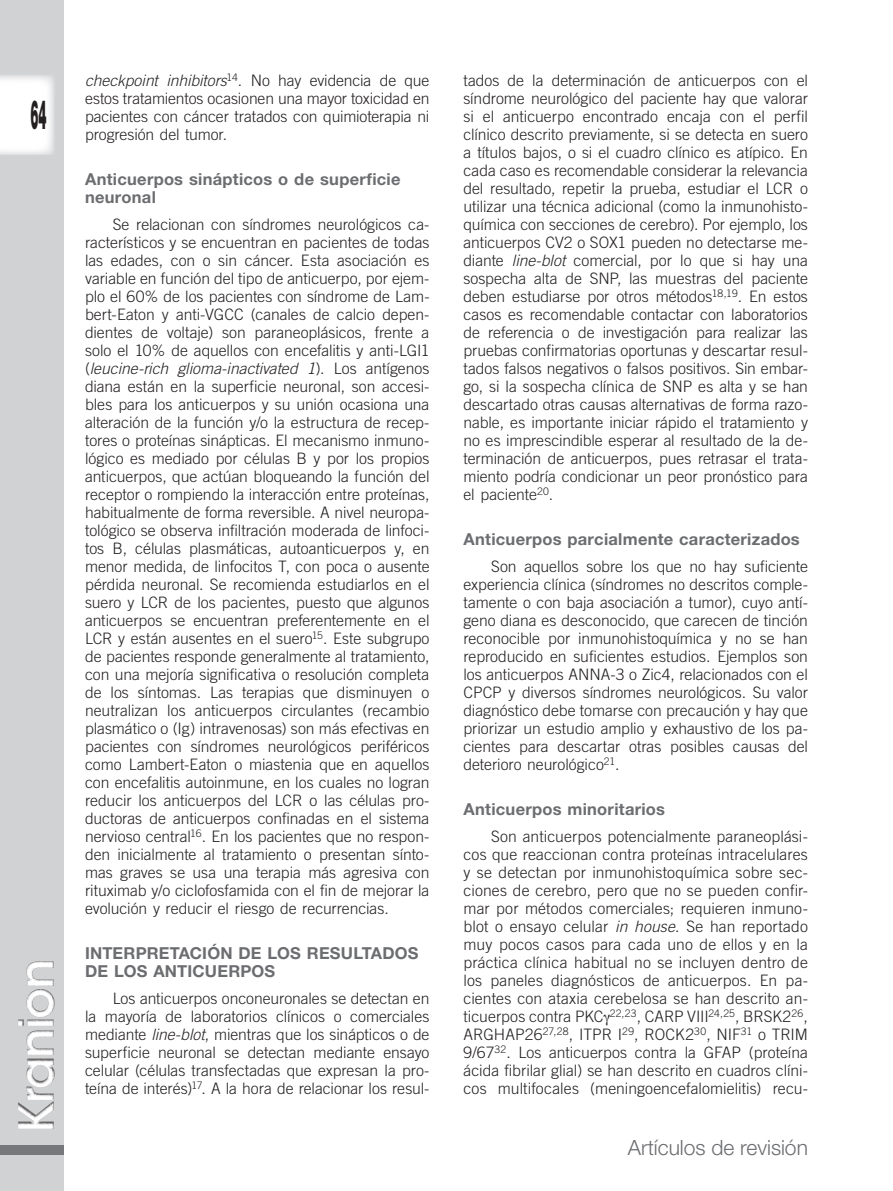
<style>
.page{position:relative;width:893px;height:1191px;background:#fff}
.page>*{position:absolute;margin:0;border:0;box-sizing:border-box;transform-origin:0 0}
.t1{font:600 48.15px "ITC Avant Garde Std";letter-spacing:-.04em;color:#fff}
.t2{font:900 40.5px "Helvetica Neue LT Std";color:#231f20;scale:.3 1}
.t3{font:300 21px "Helvetica Neue LT Std";color:#6c6d70}
.t4{font:700 16.5px/18px "Helvetica Neue LT Std";letter-spacing:.015em;color:#6c6d70}
.t5{font:300 15.75px/18px "Trade Gothic LT Std";letter-spacing:-.005em;color:#231f20;text-align:justify}
.s1{font-style:italic}
</style>
<div class="page">
<div style="left:0;top:0;width:64px;height:1191px;background:#d1d2d4"></div>
<div style="left:0;top:1145px;width:64px;height:9px;background:#76787b"></div>
<div style="left:5px;top:900px;width:62px;height:246px;background:#231f20;opacity:.75"></div>
<svg style="left:0;top:75px;width:54px;height:80px;background:#fafafa"></svg>
<h2 class="t2" style="left:30px;top:91px;width:56px">64</h2>
<h1 class="t1" style="left:6px;top:1133px;width:176px;rotate:-90deg">Kranion</h1>
<p class="t5" style="left:85px;top:71px;width:346px"><span class="s1">checkpoint inhibitors</span><sup>14</sup>. No hay evidencia de que estos tratamientos ocasionen una mayor toxicidad en pacientes con cáncer tratados con quimioterapia ni progresión del tumor.</p>
<p class="t4" style="left:85px;top:170px;width:317px">Anticuerpos sinápticos o de superficie neuronal</p>
<p class="t5" style="left:85px;top:215px;width:346px;text-indent:28px">Se relacionan con síndromes neurológicos ca&shy;racterísticos y se encuentran en pacientes de todas las edades, con o sin cáncer. Esta asociación es variable en función del tipo de anticuerpo, por ejem&shy;plo el 60% de los pacientes con síndrome de Lam&shy;bert-Eaton y anti-VGCC (canales de calcio depen&shy;dientes de voltaje) son paraneoplásicos, frente a solo el 10% de aquellos con encefalitis y anti-LGI1 (<span class="s1">leucine-rich glioma-inactivated 1</span>). Los antígenos diana están en la superficie neuronal, son accesi&shy;bles para los anticuerpos y su unión ocasiona una alteración de la función y/o la estructura de recep&shy;tores o proteínas sinápticas. El mecanismo inmuno&shy;lógico es mediado por células B y por los propios anticuerpos, que actúan bloqueando la función del receptor o rompiendo la interacción entre proteínas, habitualmente de forma reversible. A nivel neuropa&shy;tológico se observa infiltración moderada de linfoci&shy;tos B, células plasmáticas, autoanticuerpos y, en menor medida, de linfocitos T, con poca o ausente pérdida neuronal. Se recomienda estudiarlos en el suero y LCR de los pacientes, puesto que algunos anticuerpos se encuentran preferentemente en el LCR y están ausentes en el suero<sup>15</sup>. Este subgrupo de pacientes responde generalmente al tratamiento, con una mejoría significativa o resolución completa de los síntomas. Las terapias que disminuyen o neutralizan los anticuerpos circulantes (recambio plasmático o (Ig) intravenosas) son más efectivas en pacientes con síndromes neurológicos periféricos como Lambert-Eaton o miastenia que en aquellos con encefalitis autoinmune, en los cuales no logran reducir los anticuerpos del LCR o las células pro&shy;ductoras de anticuerpos confinadas en el sistema nervioso central<sup>16</sup>. En los pacientes que no respon&shy;den inicialmente al tratamiento o presentan sínto&shy;mas graves se usa una terapia más agresiva con rituximab y/o ciclofosfamida con el fin de mejorar la evolución y reducir el riesgo de recurrencias.</p>
<p class="t4" style="left:85px;top:944px;width:335px">Interpretación de los resultados de los anticuerpos</p>
<p class="t5" style="left:85px;top:989px;width:346px;text-indent:28px">Los anticuerpos onconeuronales se detectan en la mayoría de laboratorios clínicos o comerciales mediante <span class="s1">line-blot</span>, mientras que los sinápticos o de superficie neuronal se detectan mediante ensayo celular (células transfectadas que expresan la pro&shy;teína de interés)<sup>17</sup>. A la hora de relacionar los resul-</p>
<p class="t5" style="left:463px;top:71px;width:346px">tados de la determinación de anticuerpos con el síndrome neurológico del paciente hay que valorar si el anticuerpo encontrado encaja con el perfil clínico descrito previamente, si se detecta en suero a títulos bajos, o si el cuadro clínico es atípico. En cada caso es recomendable considerar la relevancia del resultado, repetir la prueba, estudiar el LCR o utilizar una técnica adicional (como la inmunohisto&shy;química con secciones de cerebro). Por ejemplo, los anticuerpos CV2 o SOX1 pueden no detectarse me&shy;diante <span class="s1">line-blot</span> comercial, por lo que si hay una sospecha alta de SNP, las muestras del paciente deben estudiarse por otros métodos<sup>18,19</sup>. En estos casos es recomendable contactar con laboratorios de referencia o de investigación para realizar las pruebas confirmatorias oportunas y descartar resul&shy;tados falsos negativos o falsos positivos. Sin embar&shy;go, si la sospecha clínica de SNP es alta y se han descartado otras causas alternativas de forma razo&shy;nable, es importante iniciar rápido el tratamiento y no es imprescindible esperar al resultado de la de&shy;terminación de anticuerpos, pues retrasar el trata&shy;miento podría condicionar un peor pronóstico para el paciente<sup>20</sup>.</p>
<p class="t4" style="left:463px;top:530px;width:338px">Anticuerpos parcialmente caracterizados</p>
<p class="t5" style="left:463px;top:557px;width:346px;text-indent:28px">Son aquellos sobre los que no hay suficiente experiencia clínica (síndromes no descritos comple&shy;tamente o con baja asociación a tumor), cuyo antí&shy;geno diana es desconocido, que carecen de tinción reconocible por inmunohistoquímica y no se han reproducido en suficientes estudios. Ejemplos son los anticuerpos ANNA-3 o Zic4, relacionados con el CPCP y diversos síndromes neurológicos. Su valor diagnóstico debe tomarse con precaución y hay que priorizar un estudio amplio y exhaustivo de los pa&shy;cientes para descartar otras posibles causas del deterioro neurológico<sup>21</sup>.</p>
<p class="t4" style="left:463px;top:800px;width:203px">Anticuerpos minoritarios</p>
<p class="t5" style="left:463px;top:827px;width:346px;text-indent:28px">Son anticuerpos potencialmente paraneoplási&shy;cos que reaccionan contra proteínas intracelulares y se detectan por inmunohistoquímica sobre sec&shy;ciones de cerebro, pero que no se pueden confir&shy;mar por métodos comerciales; requieren inmuno&shy;blot o ensayo celular <span class="s1">in house</span>. Se han reportado muy pocos casos para cada uno de ellos y en la práctica clínica habitual no se incluyen dentro de los paneles diagnósticos de anticuerpos. En pa&shy;cientes con ataxia cerebelosa se han descrito an&shy;ticuerpos contra PKC <sup>22,23</sup>, CARP VIII<sup>24,25</sup>, BRSK2<sup>26</sup>, ARGHAP26<sup>27,28</sup>, ITPR I<sup>29</sup>, ROCK2<sup>30</sup>, NIF<sup>31</sup> o TRIM 9/67<sup>32</sup>. Los anticuerpos contra la GFAP (proteína ácida fibrilar glial) se han descrito en cuadros clíni&shy;cos multifocales (meningoencefalomielitis) recu-</p>
<h3 class="t3" style="left:628px;top:1134px;width:182px">Artículos de revisión</h3>
</div>
